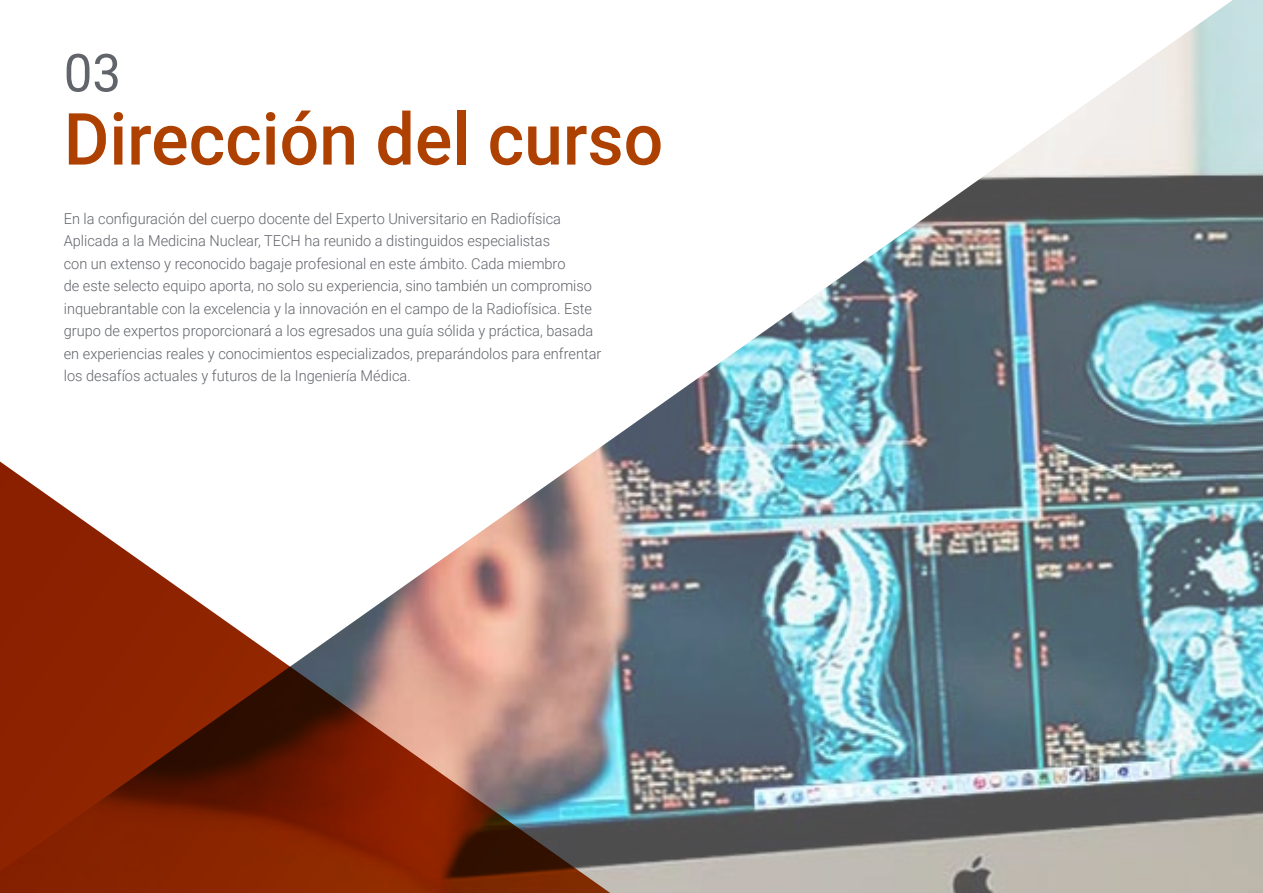
<style>
.page{position:relative;width:1263px;height:893px;background:#fff}
.page>*{position:absolute;margin:0;border:0;box-sizing:border-box;transform-origin:0 0}
.t1{font:500 72px "Roboto";color:#ae4000}
.t2{font:52.5px "Roboto";color:#61646a}
.t3{font:300 15px/22.5px "Roboto";color:#61646a}
</style>
<div class="page">
<img style="left:602px;top:0;width:661px;height:893px">
<svg style="left:0;top:446px;width:640px;height:447px"></svg>
<h2 class="t2" style="left:64px;top:36px;width:59px">03</h2>
<h1 class="t1" style="left:64px;top:89px;width:601px">Dirección del curso</h1>
<p class="t3" style="left:64px;top:207px;width:539px">En la configuración del cuerpo docente del Experto Universitario en Radiofísica Aplicada a la Medicina Nuclear, TECH ha reunido a distinguidos especialistas<br>con un extenso y reconocido bagaje profesional en este ámbito. Cada miembro<br>de este selecto equipo aporta, no solo su experiencia, sino también un compromiso inquebrantable con la excelencia y la innovación en el campo de la Radiofísica. Este grupo de expertos proporcionará a los egresados una guía sólida y práctica, basada en experiencias reales y conocimientos especializados, preparándolos para enfrentar los desafíos actuales y futuros de la Ingeniería Médica.</p>
</div>
